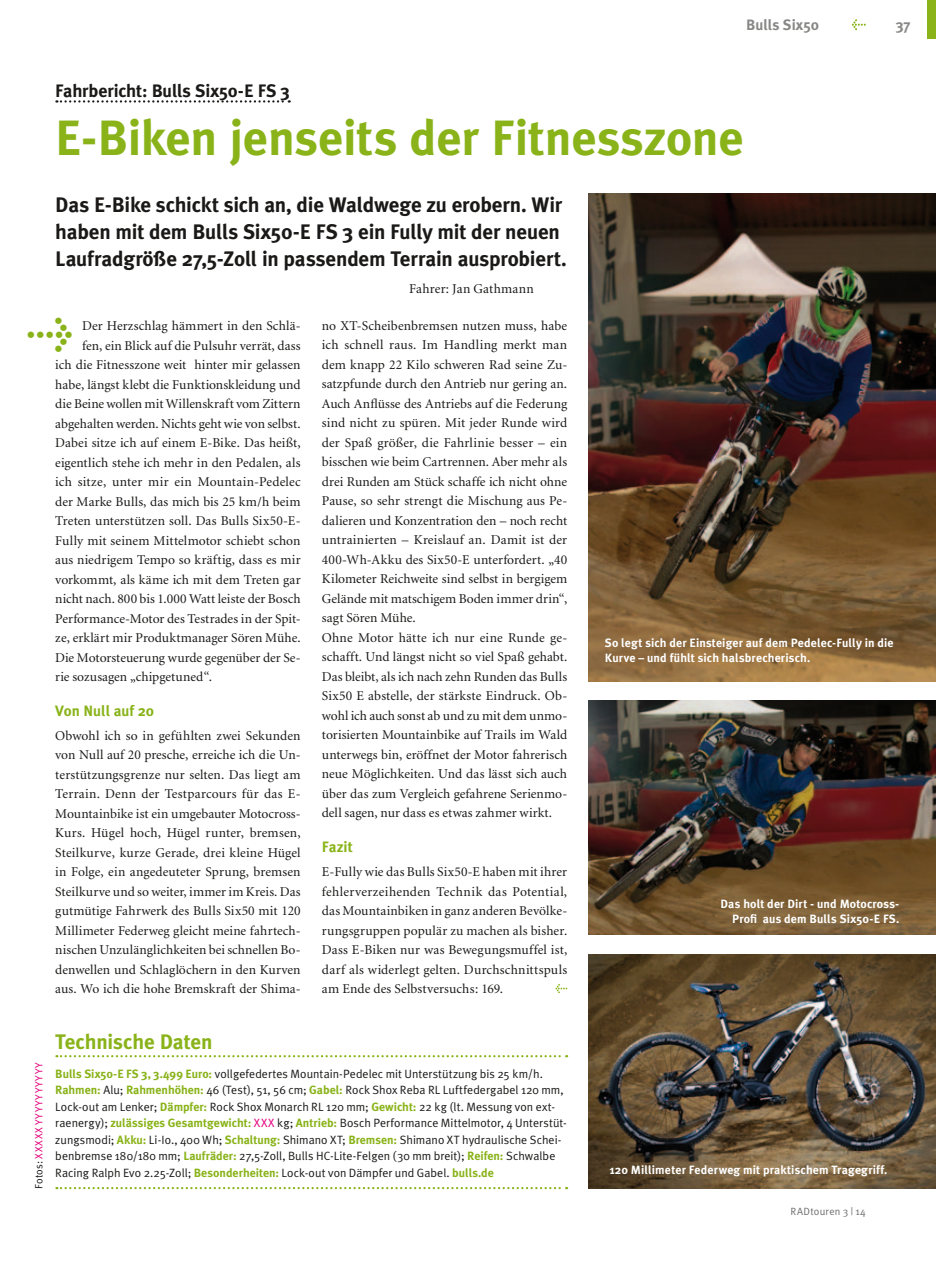
<style>
.page{position:relative;width:936px;height:1263px;background:#fff}
.page>*{position:absolute;margin:0;border:0;box-sizing:border-box;transform-origin:0 0}
.t1{font:700 49.5px "Meta Plus";letter-spacing:-.005em;color:#89b319}
.t2{font:700 37.8px "Meta Plus";color:#89b319}
.t3{font:700 21px/27px "Meta Plus";letter-spacing:-.01em;color:#1a1918}
.t4{font:700 21px "Meta Plus";letter-spacing:-.005em;color:#89b319}
.t5{font:700 18px "Meta Plus";letter-spacing:-.01em;color:#1a1918}
.t6{font:700 15px "Meta Plus";letter-spacing:.005em;color:#89b319}
.t7{font:700 15px "Meta Plus";color:#888887}
.t8{font:13.5px/19.5px "Minion";letter-spacing:.005em;color:#1a1918;text-align:justify}
.t9{font:12px/16.5px "Meta Plus Normal";letter-spacing:.005em;color:#1a1918}
.t10{font:700 12px/15px "Meta Plus";letter-spacing:.015em;color:#fff}
.t11{font:10.5px "Meta Plus Normal";letter-spacing:.075em;color:#e3007c}
.t12{font:10.5px "Meta Plus Normal";letter-spacing:.02em;color:#6f6f6e}
.s1{color:#1a1918}
.s2{font-family:"Meta Plus";font-weight:700;color:#89b319}
.s3{color:#e3007c}
</style>
<div class="page">
<div style="left:927px;top:0;width:8px;height:38px;background:#89b319"></div>
<svg style="left:851px;top:19px;width:14px;height:11px"></svg>
<svg style="left:56px;top:1055px;width:511px;height:2px"></svg>
<svg style="left:56px;top:1187px;width:511px;height:2px"></svg>
<svg style="left:56px;top:100px;width:234px;height:3px"></svg>
<svg style="left:555px;top:984px;width:12px;height:9px"></svg>
<img style="left:588px;top:194px;width:347px;height:487px">
<img style="left:588px;top:701px;width:347px;height:234px">
<img style="left:588px;top:954px;width:347px;height:234px">
<p class="t7" style="left:746px;top:16px;width:74px">Bulls Six50</p>
<p class="t7" style="left:896px;top:16px;width:16px">37</p>
<h3 class="t5" style="left:55px;top:80px;width:236px">Fahrbericht: Bulls Six50-E FS 3</h3>
<h1 class="t1" style="left:55px;top:109px;width:690px">E-Biken jenseits der Fitnesszone</h1>
<h3 class="t3" style="left:55px;top:192px;width:513px">Das E-Bike schickt sich an, die Waldwege zu erobern. Wir haben mit dem Bulls Six50-E FS 3 ein Fully mit der neuen<br>Laufradgröße 27,5-Zoll in passendem Terrain ausprobiert.</h3>
<p class="t8" style="left:409px;top:280px;width:126px">Fahrer: Jan Gathmann</p>
<h2 class="t2" style="left:26px;top:311px;width:49px">&gt;</h2>
<p class="t8" style="left:82px;top:316px;width:220px">Der Herzschlag hämmert in den Schlä-</p>
<p class="t8" style="left:322px;top:316px;width:247px;text-align:left">no XT-Scheibenbremsen nutzen muss, habe ich schnell raus. Im Handling merkt man dem knapp 22 Kilo schweren Rad seine Zu&shy;satzpfunde durch den Antrieb nur gering an.<br>Auch Anflüsse des Antriebs auf die Federung sind nicht zu spüren. Mit jeder Runde wird der Spaß größer, die Fahrlinie besser – ein bisschen wie beim Cartrennen. Aber mehr als drei Runden am Stück schaffe ich nicht ohne Pause, so sehr strengt die Mischung aus Pe&shy;dalieren und Konzentration den – noch recht untrainierten – Kreislauf an. Damit ist der 400-Wh-Akku des Six50-E unterfordert. „40<br>Kilometer Reichweite sind selbst in bergigem Gelände mit matschigem Boden immer drin“, sagt Sören Mühe.<br>Ohne Motor hätte ich nur eine Runde ge&shy;schafft. Und längst nicht so viel Spaß gehabt.<br>Das bleibt, als ich nach zehn Runden das Bulls Six50 E abstelle, der stärkste Eindruck. Ob&shy;wohl ich auch sonst ab und zu mit dem unmo&shy;torisierten Mountainbike auf Trails im Wald unterwegs bin, eröffnet der Motor fahrerisch neue Möglichkeiten. Und das lässt sich auch über das zum Vergleich gefahrene Serienmo&shy;dell sagen, nur dass es etwas zahmer wirkt.</p>
<p class="t6" style="left:322px;top:838px;width:32px">Fazit</p>
<p class="t8" style="left:322px;top:862px;width:247px">E-Fully wie das Bulls Six50-E haben mit ihrer fehlerverzeihenden Technik das Potential, das Mountainbiken in ganz anderen Bevölke&shy;rungsgruppen populär zu machen als bisher.<br>Dass E-Biken nur was Bewegungsmuffel ist, darf als widerlegt gelten. Durchschnittspuls am Ende des Selbstversuchs: 169.</p>
<p class="t8" style="left:82px;top:336px;width:220px">fen, ein Blick auf die Pulsuhr verrät, dass</p>
<p class="t8" style="left:55px;top:355px;width:247px">ich die Fitnesszone weit hinter mir gelassen</p>
<p class="t8" style="left:55px;top:375px;width:247px">habe, längst klebt die Funktionskleidung und</p>
<p class="t8" style="left:55px;top:394px;width:247px">die Beine wollen mit Willenskraft vom Zittern</p>
<p class="t8" style="left:55px;top:414px;width:247px">abgehalten werden. Nichts geht wie von selbst.</p>
<p class="t8" style="left:55px;top:433px;width:247px">Dabei sitze ich auf einem E-Bike. Das heißt,</p>
<p class="t8" style="left:55px;top:453px;width:247px">eigentlich stehe ich mehr in den Pedalen, als</p>
<p class="t8" style="left:55px;top:472px;width:247px">ich sitze, unter mir ein Mountain-Pedelec</p>
<p class="t8" style="left:55px;top:492px;width:247px">der Marke Bulls, das mich bis 25 km/h beim</p>
<p class="t8" style="left:55px;top:511px;width:247px">Treten unterstützen soll. Das Bulls Six50-E-</p>
<p class="t8" style="left:55px;top:531px;width:247px">Fully mit seinem Mittelmotor schiebt schon</p>
<p class="t8" style="left:55px;top:550px;width:247px">aus niedrigem Tempo so kräftig, dass es mir</p>
<p class="t8" style="left:55px;top:570px;width:247px">vorkommt, als käme ich mit dem Treten gar</p>
<p class="t8" style="left:55px;top:589px;width:247px">nicht nach. 800 bis 1.000 Watt leiste der Bosch</p>
<p class="t8" style="left:55px;top:609px;width:247px">Performance-Motor des Testrades in der Spit-</p>
<p class="t8" style="left:55px;top:628px;width:247px">ze, erklärt mir Produktmanager Sören Mühe.</p>
<p class="t8" style="left:55px;top:648px;width:247px">Die Motorsteuerung wurde gegenüber der Se-</p>
<p class="t8" style="left:55px;top:667px;width:158px">rie sozusagen „chipgetuned“.</p>
<p class="t6" style="left:55px;top:702px;width:100px">Von Null auf 20</p>
<p class="t8" style="left:55px;top:726px;width:247px">Obwohl ich so in gefühlten zwei Sekunden von Null auf 20 presche, erreiche ich die Un&shy;terstützungsgrenze nur selten. Das liegt am Terrain. Denn der Testparcours für das E-Mountainbike ist ein umgebauter Motocross-Kurs. Hügel hoch, Hügel runter, bremsen, Steilkurve, kurze Gerade, drei kleine Hügel in Folge, ein angedeuteter Sprung, bremsen Steilkurve und so weiter, immer im Kreis. Das gutmütige Fahrwerk des Bulls Six50 mit 120<br>Millimeter Federweg gleicht meine fahrtech&shy;nischen Unzulänglichkeiten bei schnellen Bo&shy;denwellen und Schlaglöchern in den Kurven aus. Wo ich die hohe Bremskraft der Shima-</p>
<p class="t10" style="left:605px;top:636px;width:290px">So legt sich der Einsteiger auf dem Pedelec-Fully in die<br>Kurve – und fühlt sich halsbrecherisch.</p>
<p class="t10" style="left:720px;top:896px;width:180px;text-align:right">Das holt der Dirt - und Motocross-<br>Profi aus dem Bulls Six50-E FS.</p>
<p class="t11" style="left:33px;top:1189px;width:128px;rotate:-90deg"><span class="s1">Fotos:</span> XXXXX YYYYYYYYYY</p>
<h3 class="t4" style="left:55px;top:1029px;width:159px">Technische Daten</h3>
<p class="t9" style="left:55px;top:1065px;width:513px"><span class="s2">Bulls Six50-E FS 3, 3.499 Euro:</span> vollgefedertes Mountain-Pedelec mit Unterstützung bis 25 km/h.<br><span class="s2">Rahmen:</span> Alu; <span class="s2">Rahmenhöhen:</span> 46 (Test), 51, 56 cm; <span class="s2">Gabel:</span> Rock Shox Reba RL Luftfedergabel 120 mm, Lock-out am Lenker; <span class="s2">Dämpfer:</span> Rock Shox Monarch RL 120 mm; <span class="s2">Gewicht:</span> 22 kg (lt. Messung von ext&shy;raenergy); <span class="s2">zulässiges Gesamtgewicht:</span> <span class="s3">XXX</span> kg; <span class="s2">Antrieb:</span> Bosch Performance Mittelmotor, 4 Unterstüt&shy;zungsmodi; <span class="s2">Akku:</span> Li-Io., 400 Wh; <span class="s2">Schaltung:</span> Shimano XT; <span class="s2">Bremsen:</span> Shimano XT hydraulische Schei&shy;benbremse 180/180 mm; <span class="s2">Laufräder:</span> 27,5-Zoll, Bulls HC-Lite-Felgen (30 mm breit); <span class="s2">Reifen:</span> Schwalbe Racing Ralph Evo 2.25-Zoll; <span class="s2">Besonderheiten:</span> Lock-out von Dämpfer und Gabel. <span class="s2">bulls.de</span></p>
<p class="t10" style="left:609px;top:1162px;width:279px">120 Millimeter Federweg mit praktischem Tragegriff.</p>
<p class="t12" style="left:790px;top:1205px;width:77px">RADtouren 3 | 14</p>
</div>
